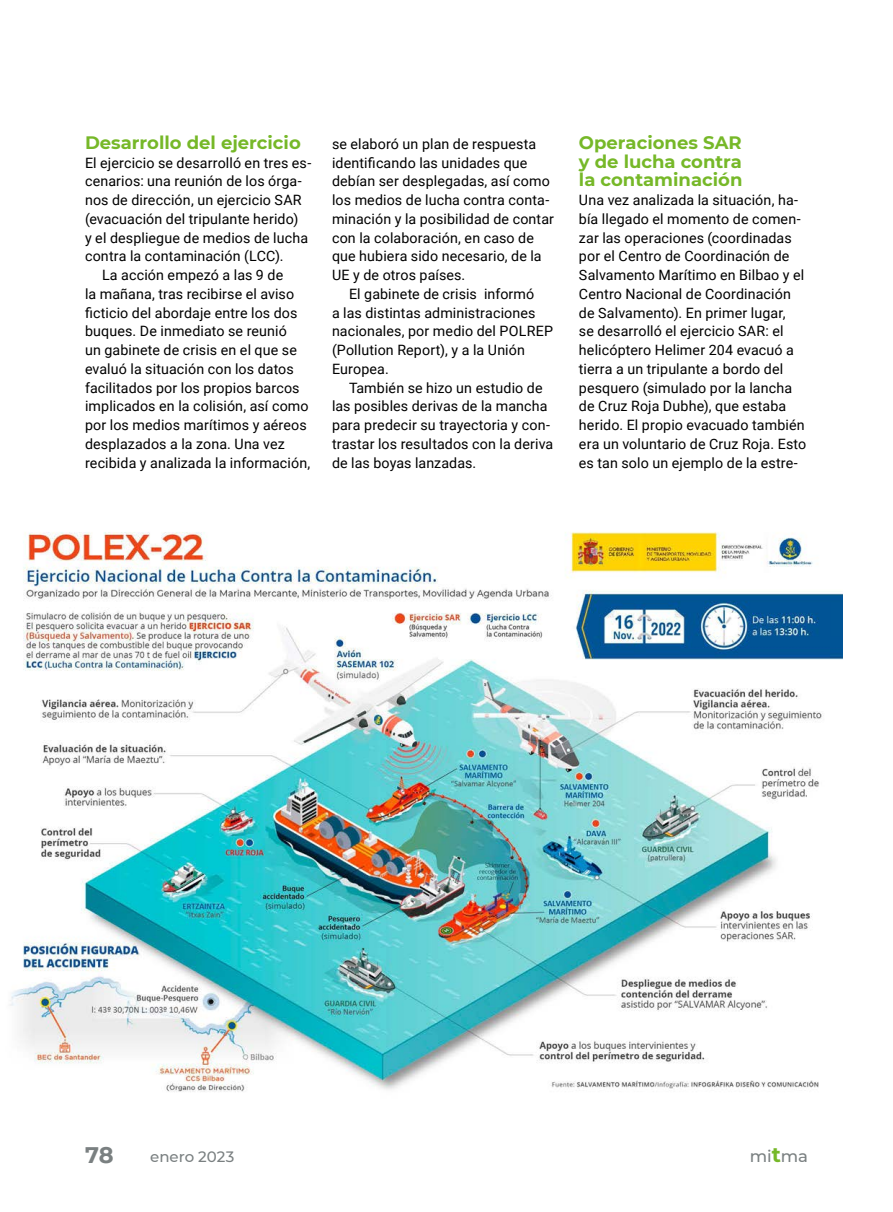
<style>
.page{position:relative;width:893px;height:1212px;background:#fff}
.page>*{position:absolute;margin:0;border:0;box-sizing:border-box;transform-origin:0 0}
.t1{font:700 22.5px "Montserrat";color:#7a8081}
.t2{font:700 18px/18.8px "Montserrat";color:#76b828;text-align:justify}
.t3{font:500 16.5px "Montserrat";color:#7a8081}
.t4{font:500 15px "Montserrat";color:#7a8081}
.t5{font:14.25px/18.8px "Roboto";letter-spacing:.01em;color:#000}
.s1{font-weight:700;font-size:21px;color:#76b828}
</style>
<div class="page">
<img style="left:10px;top:532px;width:832px;height:560px">
<p class="t2" style="left:85px;top:132px;width:217px">Desarrollo del ejercicio</p>
<p class="t5" style="left:85px;top:153px;width:228px">El ejercicio se desarrolló en tres es-</p>
<p class="t5" style="left:85px;top:171px;width:218px">cenarios: una reunión de los órga-</p>
<p class="t5" style="left:85px;top:190px;width:218px">nos de dirección, un ejercicio SAR</p>
<p class="t5" style="left:85px;top:209px;width:215px">(evacuación del tripulante herido)</p>
<p class="t5" style="left:85px;top:228px;width:225px">y el despliegue de medios de lucha</p>
<p class="t5" style="left:85px;top:246px;width:200px">contra la contaminación (LCC).</p>
<p class="t5" style="left:102px;top:265px;width:183px">La acción empezó a las 9 de</p>
<p class="t5" style="left:85px;top:284px;width:211px">la mañana, tras recibirse el aviso</p>
<p class="t5" style="left:85px;top:303px;width:214px">ficticio del abordaje entre los dos</p>
<p class="t5" style="left:85px;top:321px;width:203px">buques. De inmediato se reunió</p>
<p class="t5" style="left:85px;top:340px;width:213px">un gabinete de crisis en el que se</p>
<p class="t5" style="left:85px;top:359px;width:210px">evaluó la situación con los datos</p>
<p class="t5" style="left:85px;top:378px;width:216px">facilitados por los propios barcos</p>
<p class="t5" style="left:85px;top:396px;width:225px">implicados en la colisión, así como</p>
<p class="t5" style="left:85px;top:415px;width:223px">por los medios marítimos y aéreos</p>
<p class="t5" style="left:85px;top:434px;width:201px">desplazados a la zona. Una vez</p>
<p class="t5" style="left:85px;top:453px;width:227px">recibida y analizada la información,</p>
<p class="t5" style="left:332px;top:134px;width:224px">se elaboró un plan de respuesta identificando las unidades que debían ser desplegadas, así como los medios de lucha contra conta&shy;minación y la posibilidad de contar con la colaboración, en caso de que hubiera sido necesario, de la<br>UE y de otros países.</p>
<p class="t5" style="left:332px;top:284px;width:223px;text-indent:17px">El gabinete de crisis informó<br>a las distintas administraciones nacionales, por medio del POLREP (Pollution Report), y a la Unión<br>Europea.</p>
<p class="t5" style="left:332px;top:378px;width:223px;text-indent:17px">También se hizo un estudio de las posibles derivas de la mancha para predecir su trayectoria y con&shy;trastar los resultados con la deriva de las boyas lanzadas.</p>
<p class="t2" style="left:579px;top:132px;width:165px">Operaciones SAR y de lucha contra la contaminación</p>
<p class="t5" style="left:579px;top:190px;width:229px">Una vez analizada la situación, ha&shy;bía llegado el momento de comen&shy;zar las operaciones (coordinadas por el Centro de Coordinación de Salvamento Marítimo en Bilbao y el Centro Nacional de Coordinación de Salvamento). En primer lugar,<br>se desarrolló el ejercicio SAR: el helicóptero Helimer 204 evacuó a tierra a un tripulante a bordo del pesquero (simulado por la lancha de Cruz Roja Dubhe), que estaba herido. El propio evacuado también era un voluntario de Cruz Roja. Esto es tan solo un ejemplo de la estre-</p>
<h1 class="t1" style="left:85px;top:1139px;width:30px">78</h1>
<p class="t4" style="left:150px;top:1146px;width:86px">enero 2023</p>
<p class="t3" style="left:750px;top:1144px;width:59px">mi<span class="s1">t</span>ma</p>
</div>
